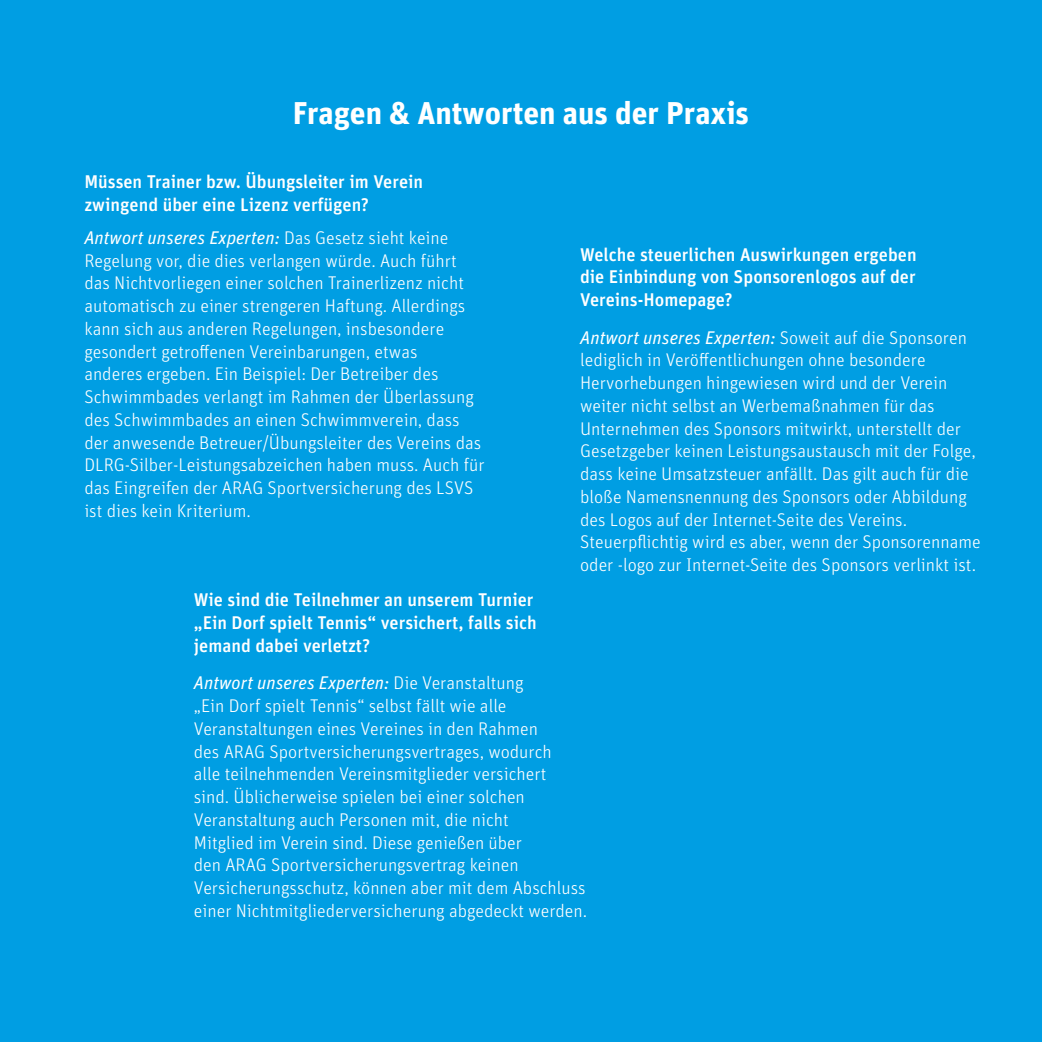
<style>
.page{position:relative;width:1042px;height:1042px;background:#009ee3}
.page>*{position:absolute;margin:0;border:0;box-sizing:border-box;transform-origin:0 0}
.t1{font:700 31.5px "Unit OT";color:#fff}
.t2{font:300 18.38px/22.8px "Unit OT";color:#fff}
.t3{font:500 18.38px/22.8px "Unit OT";color:#fff}
.s1{font-weight:400;font-style:italic}
</style>
<div class="page">
<h1 class="t1" style="left:293px;top:87px;width:458px">Fragen &amp; Antworten aus der Praxis</h1>
<p class="t3" style="left:84px;top:169px;width:340px">Müssen Trainer bzw. Übungsleiter im Verein zwingend über eine Lizenz verfügen?</p>
<p class="t2" style="left:84px;top:224px;width:402px"><span class="s1">Antwort unseres Experten:</span> Das Gesetz sieht keine Regelung vor, die dies verlangen würde. Auch führt das Nichtvorliegen einer solchen Trainerlizenz nicht automatisch zu einer strengeren Haftung. Allerdings kann sich aus anderen Regelungen, insbesondere gesondert getroffenen Vereinbarungen, etwas<br>anderes ergeben. Ein Beispiel: Der Betreiber des Schwimmbades verlangt im Rahmen der Überlassung des Schwimmbades an einen Schwimmverein, dass der anwesende Betreuer/Übungsleiter des Vereins das DLRG-Silber-Leistungsabzeichen haben muss. Auch für das Eingreifen der ARAG Sportversicherung des LSVS ist dies kein Kriterium.</p>
<p class="t3" style="left:580px;top:241px;width:338px;text-align:justify">Welche steuerlichen Auswirkungen ergeben die Einbindung von Sponsorenlogos auf der Vereins-Homepage?</p>
<p class="t2" style="left:580px;top:324px;width:402px"><span class="s1">Antwort unseres Experten:</span> Soweit auf die Sponsoren lediglich in Veröffentlichungen ohne besondere Hervorhebungen hingewiesen wird und der Verein weiter nicht selbst an Werbemaßnahmen für das Unternehmen des Sponsors mitwirkt, unterstellt der Gesetzgeber keinen Leistungsaustausch mit der Folge, dass keine Umsatzsteuer anfällt. Das gilt auch für die bloße Namensnennung des Sponsors oder Abbildung des Logos auf der Internet-Seite des Vereins.<br>Steuerpflichtig wird es aber, wenn der Sponsorenname oder -logo zur Internet-Seite des Sponsors verlinkt ist.</p>
<p class="t3" style="left:194px;top:586px;width:344px">Wie sind die Teilnehmer an unserem Turnier „Ein Dorf spielt Tennis“ versichert, falls sich jemand dabei verletzt?</p>
<p class="t2" style="left:194px;top:669px;width:395px"><span class="s1">Antwort unseres Experten:</span> Die Veranstaltung<br>„Ein Dorf spielt Tennis“ selbst fällt wie alle Veranstaltungen eines Vereines in den Rahmen<br>des ARAG Sportversicherungsvertrages, wodurch<br>alle teilnehmenden Vereinsmitglieder versichert<br>sind. Üblicherweise spielen bei einer solchen Veranstaltung auch Personen mit, die nicht<br>Mitglied im Verein sind. Diese genießen über<br>den ARAG Sportversicherungsvertrag keinen Versicherungsschutz, können aber mit dem Abschluss einer Nichtmitgliederversicherung abgedeckt werden.</p>
</div>
